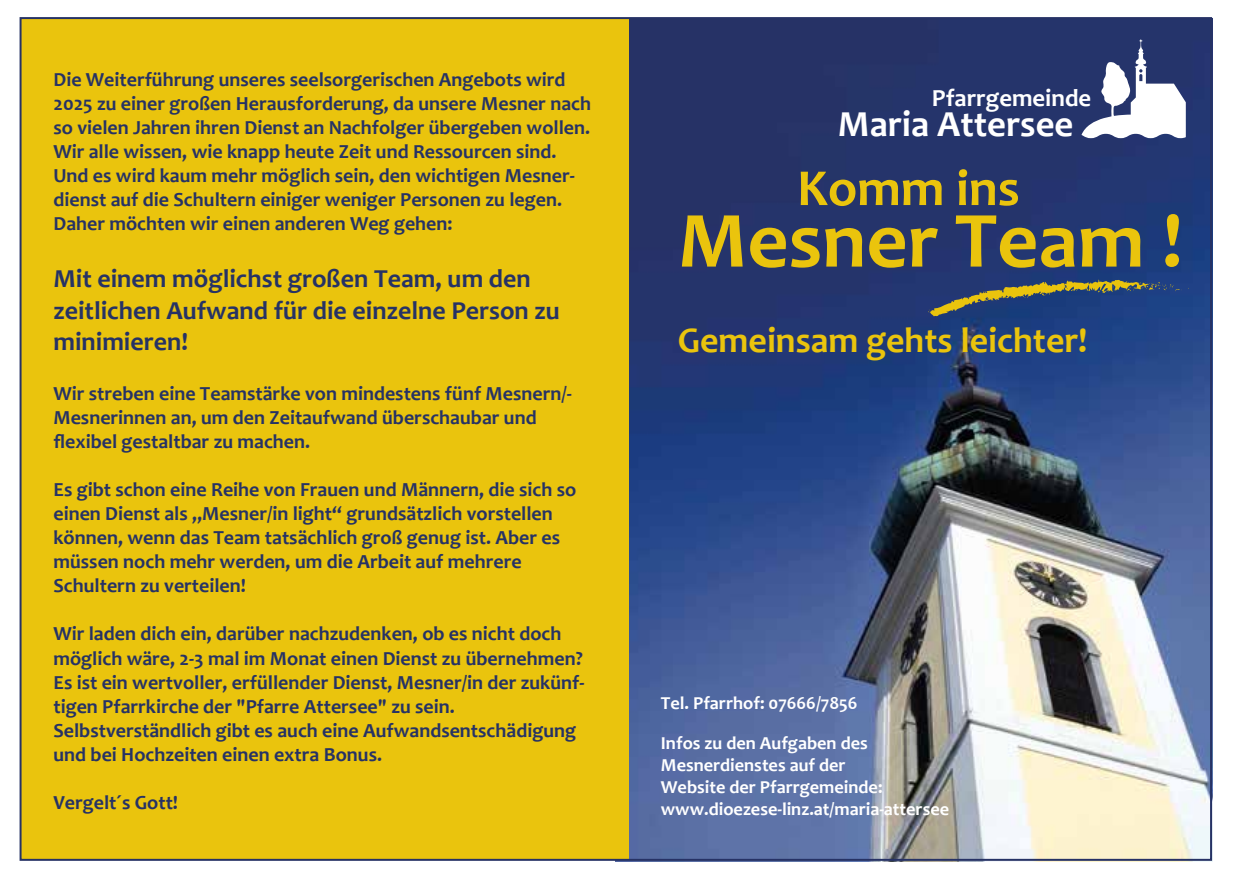
<style>
.page{position:relative;width:1233px;height:887px;background:#fff}
.page>*{position:absolute;margin:0;border:0;box-sizing:border-box;transform-origin:0 0}
.t1{font:700 80.4px "Candara";color:#eac40d}
.t2{font:700 52.4px "Candara";color:#eac40d}
.t3{font:700 36.8px "Candara";color:#fff}
.t4{font:700 36px "Candara";color:#eac40d}
.t5{font:700 26px/31.2px "Candara";color:#263265}
.t6{font:700 24.8px "Candara";color:#fff}
.t7{font:700 20px/24px "Candara";color:#263265}
.t8{font:700 18.4px/22px "Candara";color:#fff}
</style>
<div class="page">
<img style="left:616px;top:20px;width:596px;height:841px">
<div style="left:21px;top:19px;width:608px;height:841px;background:#eac40d"></div>
<svg style="left:928px;top:279px;width:253px;height:39px;background:#3f5269"></svg>
<svg style="left:1081px;top:39px;width:104px;height:99px"></svg>
<p class="t7" style="left:53px;top:67px;width:539px">Die Weiterführung unseres seelsorgerischen Angebots wird 2025 zu einer großen Herausforderung, da unsere Mesner nach so vielen Jahren ihren Dienst an Nachfolger übergeben wollen.<br>Wir alle wissen, wie knapp heute Zeit und Ressourcen sind.<br>Und es wird kaum mehr möglich sein, den wichtigen Mesner&shy;dienst auf die Schultern einiger weniger Personen zu legen.<br>Daher möchten wir einen anderen Weg gehen:</p>
<h3 class="t5" style="left:53px;top:263px;width:508px">Mit einem möglichst großen Team, um den zeitlichen Aufwand für die einzelne Person zu minimieren!</h3>
<p class="t7" style="left:53px;top:382px;width:520px">Wir streben eine Teamstärke von mindestens fünf Mesnern/-<br>Mesnerinnen an, um den Zeitaufwand überschaubar und flexibel gestaltbar zu machen.</p>
<p class="t7" style="left:53px;top:478px;width:524px">Es gibt schon eine Reihe von Frauen und Männern, die sich so einen Dienst als „Mesner/in light“ grundsätzlich vorstellen können, wenn das Team tatsächlich groß genug ist. Aber es müssen noch mehr werden, um die Arbeit auf mehrere Schultern zu verteilen!</p>
<p class="t7" style="left:53px;top:622px;width:532px">Wir laden dich ein, darüber nachzudenken, ob es nicht doch möglich wäre, 2-3 mal im Monat einen Dienst zu übernehmen?<br>Es ist ein wertvoller, erfüllender Dienst, Mesner/in der zukünf&shy;tigen Pfarrkirche der "Pfarre Attersee" zu sein.<br>Selbstverständlich gibt es auch eine Aufwandsentschädigung und bei Hochzeiten einen extra Bonus.</p>
<p class="t7" style="left:53px;top:790px;width:126px">Vergelt´s Gott!</p>
<p class="t6" style="left:932px;top:83px;width:161px">Pfarrgemeinde</p>
<h3 class="t3" style="left:838px;top:102px;width:237px">Maria Attersee</h3>
<h2 class="t2" style="left:797px;top:156px;width:224px">Komm ins</h2>
<h1 class="t1" style="left:678px;top:192px;width:506px">Mesner Team !</h1>
<h3 class="t4" style="left:678px;top:319px;width:411px">Gemeinsam gehts leichter!</h3>
<p class="t8" style="left:661px;top:683px;width:208px;line-height:39.6px">Tel. Pfarrhof: 07666/7856<br>Infos zu den Aufgaben des</p>
<p class="t8" style="left:661px;top:754px;width:290px">Mesnerdienstes auf der<br>Website der Pfarrgemeinde: www.dioezese-linz.at/maria-attersee</p>
</div>
